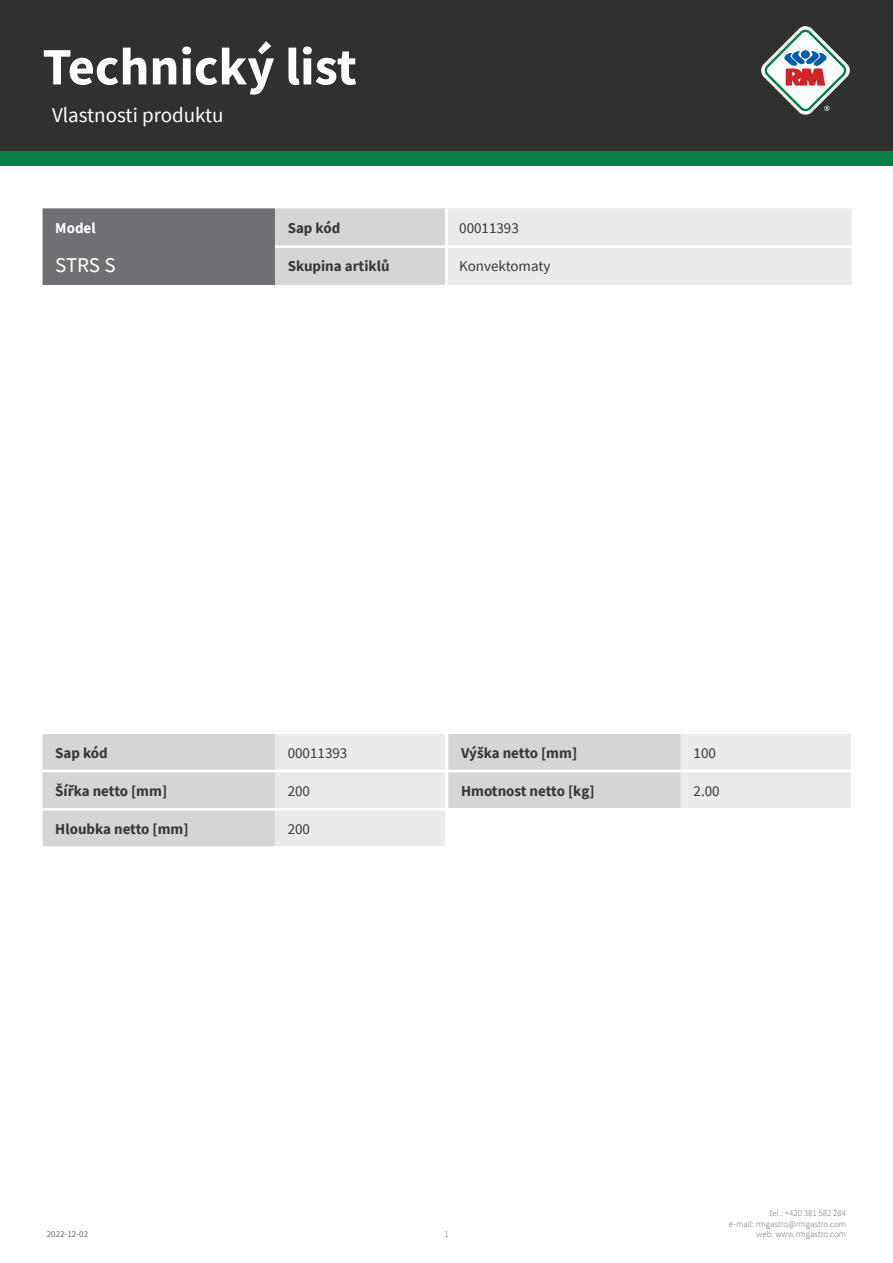
<style>
.page{position:relative;width:893px;height:1263px;background:#fff}
.page>*{position:absolute;margin:0;border:0;box-sizing:border-box;transform-origin:0 0}
.t1{font:700 52.5px "Source Sans Pro";color:#fff}
.kapitola{font:21px "Source Sans Pro";color:#fff}
.tabulka_-_headline{font:21px "Source Sans Pro";color:#fff}
.tabulka_-_text{font:700 15px "Source Sans Pro";color:#383839}
.tabulka_-_text-2{font:15px "Source Sans Pro";color:#383839}
.tabulka_-_text-3{font:700 15px "Source Sans Pro";color:#fff}
.t2{font:300 9px/10.8px "Source Sans Pro";color:#6f7073;text-align:right}
.t3{font:9px "Source Sans Pro";color:#6f7073}
</style>
<div class="page">
<div style="left:0;top:0;width:893px;height:166px;background:#048146"></div>
<div style="left:0;top:0;width:893px;height:151px;background:#2f3131"></div>
<svg style="left:761px;top:26px;width:89px;height:89px"></svg>
<svg style="left:43px;top:734px;width:808px;height:113px"></svg>
<hr style="left:448px;top:770px;width:233px;height:2px;background:#fff">
<hr style="left:681px;top:770px;width:170px;height:2px;background:#fff">
<hr style="left:448px;top:808px;width:233px;height:2px;background:#fff">
<hr style="left:681px;top:808px;width:170px;height:2px;background:#fff">
<svg style="left:43px;top:208px;width:809px;height:77px"></svg>
<hr style="left:445px;top:208px;width:3px;height:37px;background:#fff">
<hr style="left:275px;top:245px;width:171px;height:3px;background:#fff">
<hr style="left:446px;top:245px;width:406px;height:3px;background:#fff">
<hr style="left:445px;top:248px;width:3px;height:37px;background:#fff">
<h1 class="t1" style="left:43px;top:31px;width:316px">Technický list</h1>
<p class="kapitola" style="left:52px;top:101px;width:173px">Vlastnosti produktu</p>
<p class="tabulka_-_text-3" style="left:55px;top:218px;width:42px">Model</p>
<p class="tabulka_-_text" style="left:288px;top:218px;width:54px">Sap kód</p>
<p class="tabulka_-_text-2" style="left:459px;top:219px;width:61px">00011393</p>
<p class="tabulka_-_headline" style="left:55px;top:251px;width:62px">STRS S</p>
<p class="tabulka_-_text" style="left:288px;top:256px;width:103px">Skupina artiklů</p>
<p class="tabulka_-_text-2" style="left:459px;top:257px;width:93px">Konvektomaty</p>
<p class="tabulka_-_text" style="left:55px;top:742px;width:54px">Sap kód</p>
<p class="tabulka_-_text-2" style="left:288px;top:743px;width:61px">00011393</p>
<p class="tabulka_-_text" style="left:55px;top:781px;width:113px">Šířka netto [mm]</p>
<p class="tabulka_-_text-2" style="left:288px;top:781px;width:24px">200</p>
<p class="tabulka_-_text" style="left:55px;top:819px;width:135px">Hloubka netto [mm]</p>
<p class="tabulka_-_text-2" style="left:288px;top:819px;width:24px">200</p>
<p class="tabulka_-_text" style="left:461px;top:742px;width:118px">Výška netto [mm]</p>
<p class="tabulka_-_text-2" style="left:693px;top:743px;width:24px">100</p>
<p class="tabulka_-_text" style="left:461px;top:781px;width:135px">Hmotnost netto [kg]</p>
<p class="tabulka_-_text-2" style="left:693px;top:781px;width:28px">2.00</p>
<p class="t3" style="left:47px;top:1229px;width:43px">2022-12-02</p>
<p class="t2" style="left:444px;top:1229px;width:6px">1</p>
<p class="t2" style="left:729px;top:1207px;width:119px">tel.: +420 381 582 284<br>e-mail: rmgastro@rmgastro.com web: www.rmgastro.com</p>
</div>
